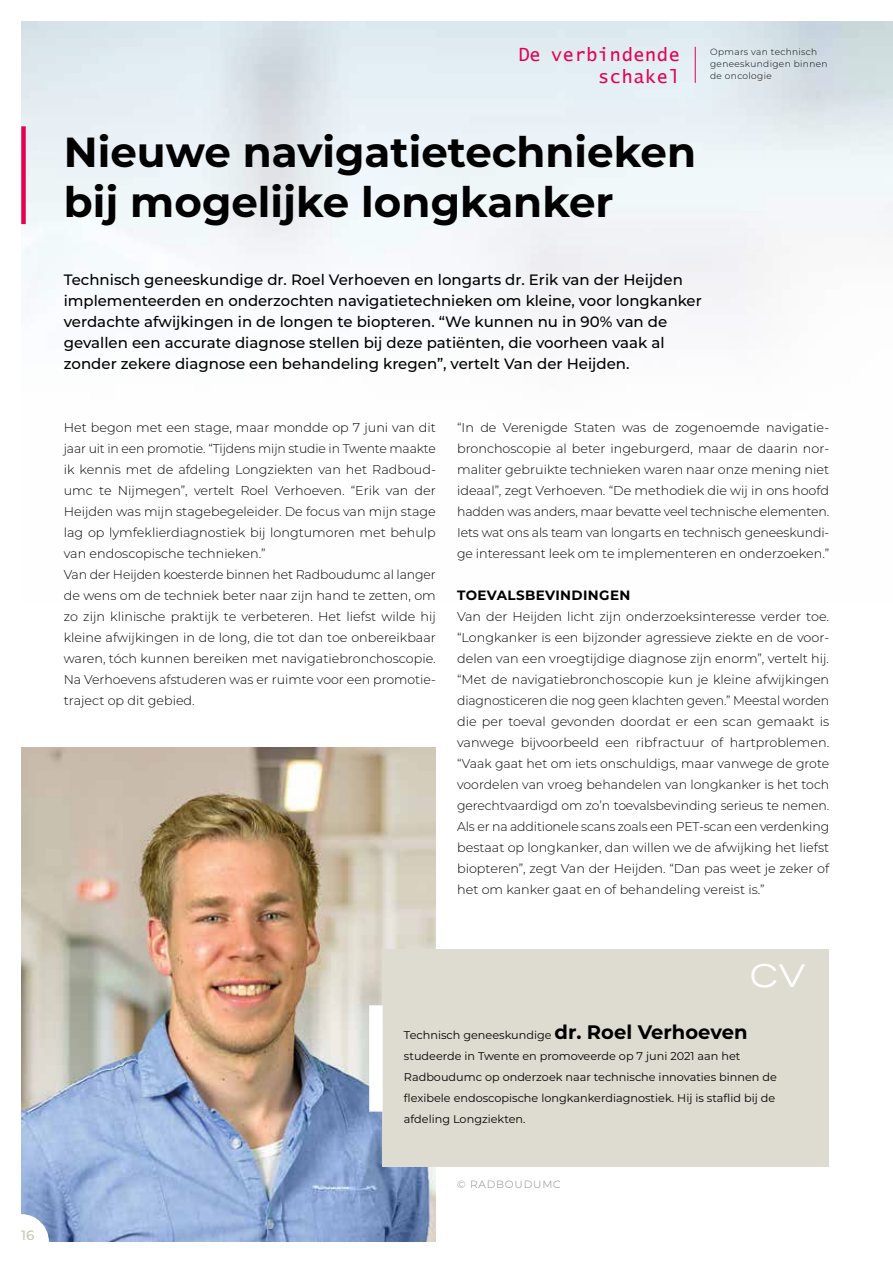
<style>
.page{position:relative;width:893px;height:1263px;background:#fff}
.page>*{position:absolute;margin:0;border:0;box-sizing:border-box;transform-origin:0 0}
.t1{font:700 42px/50.4px "Montserrat";color:#000}
.t2{font:expanded 31.2px "Trade Gothic LT Std";color:#fff}
.t3{font:18.3px/21.9px "Lucida Sans Typewriter";letter-spacing:.04em;color:#e50051;text-align:right}
.t4{font:500 15px/21px "Montserrat";color:#000}
.t5{font:700 13.5px "Montserrat";letter-spacing:.03em;color:#000}
.t6{font:500 13.5px "Montserrat";color:#c8c6b3}
.t7{font:300 12.75px/21px "Montserrat";color:#000;text-align:justify}
.t8{font:11.25px/21px "Montserrat";color:#000}
.t9{font:300 10.5px "Montserrat";letter-spacing:.08em;color:#878787}
.t10{font:300 9px/12px "Montserrat";letter-spacing:.04em;color:#000}
.s1{font-weight:700;font-size:19.5px}
</style>
<div class="page">
<div style="left:21px;top:126px;width:5px;height:98px;background:#e50051"></div>
<img style="left:21px;top:747px;width:415px;height:495px">
<div style="left:383px;top:950px;width:446px;height:217px;background:#dedcd1"></div>
<div style="left:369px;top:1005px;width:14px;height:106px;background:#fff"></div>
<svg style="left:21px;top:1214px;width:28px;height:28px"></svg>
<hr style="left:695px;top:47px;width:1px;height:36px;background:#e50051">
<p class="t6" style="left:21px;top:1226px;width:15px">16</p>
<h3 class="t3" style="left:519px;top:43px;width:163px">De verbindende schakel</h3>
<p class="t10" style="left:710px;top:46px;width:119px">Opmars van technisch geneeskundigen binnen de oncologie</p>
<h1 class="t1" style="left:64px;top:125px;width:634px">Nieuwe navigatietechnieken bij mogelijke longkanker</h1>
<p class="t4" style="left:64px;top:269px;width:639px">Technisch geneeskundige dr. Roel Verhoeven en longarts dr. Erik van der Heijden implementeerden en onderzochten navigatietechnieken om kleine, voor longkanker verdachte afwijkingen in de longen te biopteren. “We kunnen nu in 90% van de gevallen een accurate diagnose stellen bij deze patiënten, die voorheen vaak al zonder zekere diagnose een behandeling kregen”, vertelt Van der Heijden.</p>
<p class="t7" style="left:64px;top:417px;width:374px;text-align:left">Het begon met een stage, maar mondde op 7 juni van dit jaar uit in een promotie. “Tijdens mijn studie in Twente maakte ik kennis met de afdeling Longziekten van het Radboud&shy;umc te Nijmegen”, vertelt Roel Verhoeven. “Erik van der Heijden was mijn stagebegeleider. De focus van mijn stage lag op lymfeklierdiagnostiek bij longtumoren met behulp van endoscopische technieken.”<br>Van der Heijden koesterde binnen het Radboudumc al langer de wens om de techniek beter naar zijn hand te zetten, om zo zijn klinische praktijk te verbeteren. Het liefst wilde hij kleine afwijkingen in de long, die tot dan toe onbereikbaar waren, tóch kunnen bereiken met navigatiebronchoscopie.<br>Na Verhoevens afstuderen was er ruimte voor een promotie&shy;traject op dit gebied.</p>
<p class="t7" style="left:457px;top:417px;width:374px">“In de Verenigde Staten was de zogenoemde navigatie&shy;bronchoscopie al beter ingeburgerd, maar de daarin nor&shy;maliter gebruikte technieken waren naar onze mening niet ideaal”, zegt Verhoeven. “De methodiek die wij in ons hoofd hadden was anders, maar bevatte veel technische elementen.<br>Iets wat ons als team van longarts en technisch geneeskundi&shy;ge interessant leek om te implementeren en onderzoeken.”</p>
<p class="t5" style="left:457px;top:585px;width:175px">TOEVALSBEVINDINGEN</p>
<p class="t7" style="left:457px;top:606px;width:374px">Van der Heijden licht zijn onderzoeksinteresse verder toe. “Longkanker is een bijzonder agressieve ziekte en de voor&shy;delen van een vroegtijdige diagnose zijn enorm”, vertelt hij. “Met de navigatiebronchoscopie kun je kleine afwijkingen diagnosticeren die nog geen klachten geven.” Meestal worden die per toeval gevonden doordat er een scan gemaakt is vanwege bijvoorbeeld een ribfractuur of hartproblemen. “Vaak gaat het om iets onschuldigs, maar vanwege de grote voordelen van vroeg behandelen van longkanker is het toch gerechtvaardigd om zo’n toevalsbevinding serieus te nemen.<br>Als er na additionele scans zoals een PET-scan een verdenking bestaat op longkanker, dan willen we de afwijking het liefst biopteren”, zegt Van der Heijden. “Dan pas weet je zeker of het om kanker gaat en of behandeling vereist is.”</p>
<h2 class="t2" style="left:750px;top:955px;width:56px">CV</h2>
<p class="t8" style="left:404px;top:1024px;width:374px">Technisch geneeskundige <span class="s1">dr. Roel Verhoeven </span>studeerde in Twente en promoveerde op 7 juni 2021 aan het Radboudumc op onderzoek naar technische innovaties binnen de flexibele endoscopische longkankerdiagnostiek. Hij is staflid bij de afdeling Longziekten.</p>
<p class="t9" style="left:457px;top:1177px;width:105px">© RADBOUDUMC</p>
</div>
